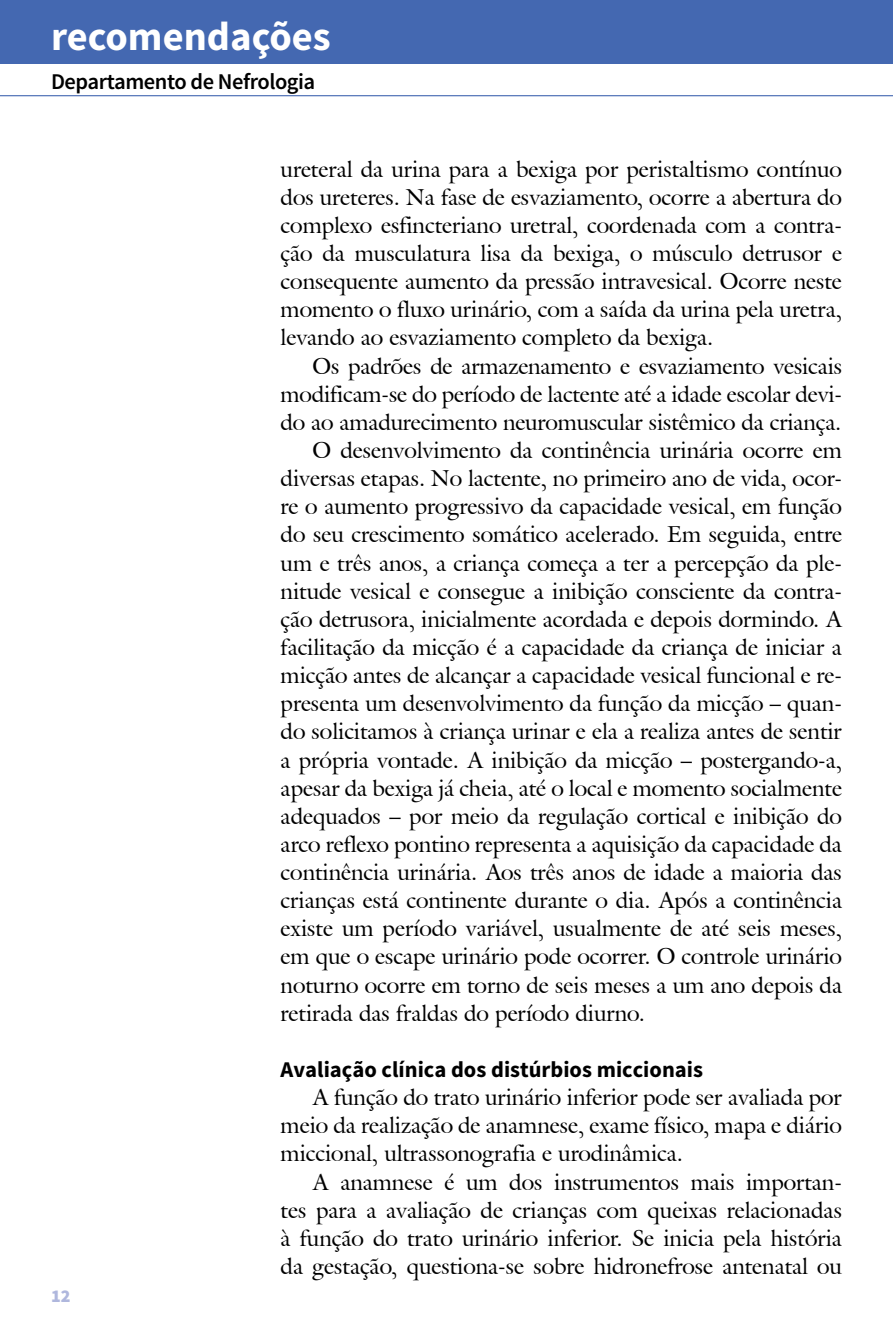
<style>
.page{position:relative;width:893px;height:1340px;background:#fff}
.page>*{position:absolute;margin:0;border:0;box-sizing:border-box;transform-origin:0 0}
.t1{font:700 40.5px "Source Sans Pro";color:#fff}
.t2{font:22.5px/28.1px "Galliard IT Cby BT";color:#000;text-align:justify}
.t3{font:700 22.5px "Source Sans Pro";color:#000}
.t4{font:600 22.5px "Source Sans Pro";letter-spacing:-.02em;color:#000}
.t5{font:900 18px "Source Sans Pro";color:#afb7dd}
</style>
<div class="page">
<div style="left:0;top:0;width:893px;height:64px;background:#4468b1"></div>
<hr style="left:0;top:95px;width:893px;height:1px;background:#4468b1">
<h1 class="t1" style="left:51px;top:11px;width:281px">recomendações</h1>
<p class="t4" style="left:51px;top:67px;width:266px">Departamento de Nefrologia</p>
<p class="t5" style="left:51px;top:1284px;width:21px">12</p>
<p class="t2" style="left:281px;top:154px;width:563px">ureteral da urina para a bexiga por peristaltismo contínuo dos ureteres. Na fase de esvaziamento, ocorre a abertura do complexo esfincteriano uretral, coordenada com a contra&shy;ção da musculatura lisa da bexiga, o músculo detrusor e consequente aumento da pressão intravesical. Ocorre neste momento o fluxo urinário, com a saída da urina pela uretra, levando ao esvaziamento completo da bexiga.</p>
<p class="t2" style="left:313px;top:351px;width:531px">Os padrões de armazenamento e esvaziamento vesicais</p>
<p class="t2" style="left:281px;top:379px;width:563px">modificam-se do período de lactente até a idade escolar devi-</p>
<p class="t2" style="left:281px;top:408px;width:562px">do ao amadurecimento neuromuscular sistêmico da criança.</p>
<p class="t2" style="left:313px;top:436px;width:531px">O desenvolvimento da continência urinária ocorre em</p>
<p class="t2" style="left:281px;top:464px;width:563px">diversas etapas. No lactente, no primeiro ano de vida, ocor-</p>
<p class="t2" style="left:281px;top:492px;width:563px">re o aumento progressivo da capacidade vesical, em função</p>
<p class="t2" style="left:281px;top:520px;width:563px">do seu crescimento somático acelerado. Em seguida, entre</p>
<p class="t2" style="left:281px;top:548px;width:563px">um e três anos, a criança começa a ter a percepção da ple-</p>
<p class="t2" style="left:281px;top:576px;width:563px">nitude vesical e consegue a inibição consciente da contra-</p>
<p class="t2" style="left:281px;top:604px;width:563px">ção detrusora, inicialmente acordada e depois dormindo. A</p>
<p class="t2" style="left:281px;top:633px;width:563px">facilitação da micção é a capacidade da criança de iniciar a</p>
<p class="t2" style="left:281px;top:661px;width:563px">micção antes de alcançar a capacidade vesical funcional e re-</p>
<p class="t2" style="left:281px;top:689px;width:563px">presenta um desenvolvimento da função da micção – quan-</p>
<p class="t2" style="left:281px;top:717px;width:563px">do solicitamos à criança urinar e ela a realiza antes de sentir</p>
<p class="t2" style="left:281px;top:745px;width:563px">a própria vontade. A inibição da micção – postergando-a,</p>
<p class="t2" style="left:281px;top:773px;width:563px">apesar da bexiga já cheia, até o local e momento socialmente</p>
<p class="t2" style="left:281px;top:801px;width:563px">adequados – por meio da regulação cortical e inibição do</p>
<p class="t2" style="left:281px;top:829px;width:563px">arco reflexo pontino representa a aquisição da capacidade da</p>
<p class="t2" style="left:281px;top:858px;width:563px">continência urinária. Aos três anos de idade a maioria das</p>
<p class="t2" style="left:281px;top:886px;width:563px">crianças está continente durante o dia. Após a continência</p>
<p class="t2" style="left:281px;top:914px;width:563px">existe um período variável, usualmente de até seis meses,</p>
<p class="t2" style="left:281px;top:942px;width:563px">em que o escape urinário pode ocorrer. O controle urinário</p>
<p class="t2" style="left:281px;top:970px;width:563px">noturno ocorre em torno de seis meses a um ano depois da</p>
<p class="t2" style="left:281px;top:998px;width:366px">retirada das fraldas do período diurno.</p>
<p class="t3" style="left:281px;top:1055px;width:424px">Avaliação clínica dos distúrbios miccionais</p>
<p class="t2" style="left:281px;top:1083px;width:563px;text-indent:32px">A função do trato urinário inferior pode ser avaliada por meio da realização de anamnese, exame físico, mapa e diário miccional, ultrassonografia e urodinâmica.</p>
<p class="t2" style="left:281px;top:1167px;width:563px;text-indent:32px">A anamnese é um dos instrumentos mais importan&shy;tes para a avaliação de crianças com queixas relacionadas à função do trato urinário inferior. Se inicia pela história da gestação, questiona-se sobre hidronefrose antenatal ou</p>
</div>
